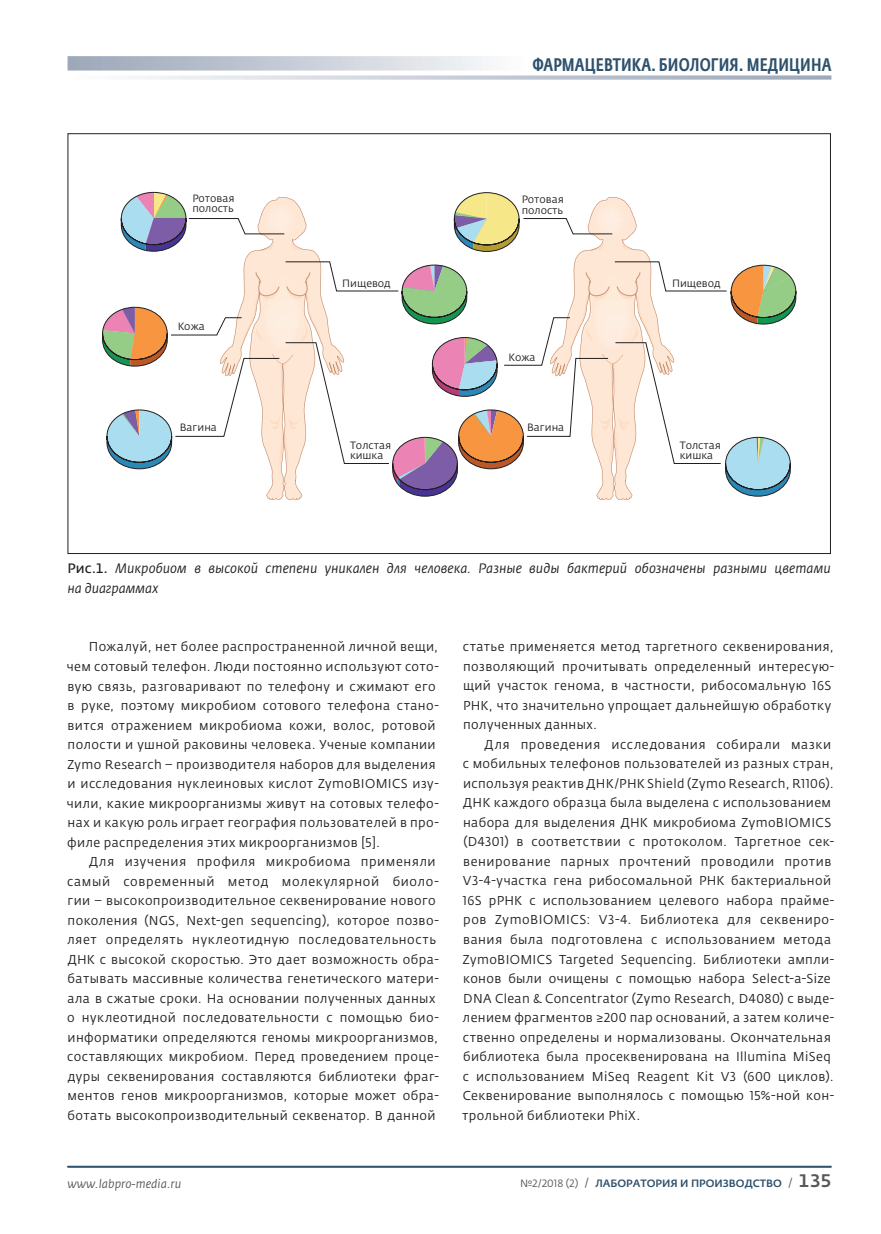
<style>
.page{position:relative;width:881px;height:1234px;background:#fff}
.page>*{position:absolute;margin:0;border:0;box-sizing:border-box;transform-origin:0 0}
.t1{font:500 18px "Fedra Sans Cond Pro";letter-spacing:.01em;color:#2e516c}
.t2{font:italic 13.5px/19.5px "Fedra Sans Pro";letter-spacing:.005em;color:#231f20}
.t3{font:12.75px/19.5px "Fedra Sans Pro";letter-spacing:.035em;color:#231f20}
.t4{font:italic 12px "Fedra Sans Pro";color:#57585a}
.t5{font:10.5px/10.5px "Fedra Sans Pro";color:#231f20}
.t6{font:500 10.5px "Fedra Sans Pro";color:#2e516c}
.s1{font-style:normal}
.s2{font-weight:400;color:#57585a}
.s3{font-weight:400;font-size:12px;color:#57585a}
.s4{font-size:18px;color:#57585a}
</style>
<div class="page">
<hr style="left:67px;top:1165px;width:764px;height:2px;background:#2e516c">
<svg style="left:260px;top:197px;width:45px;height:303px"></svg>
<svg style="left:171px;top:218px;width:221px;height:246px"></svg>
<svg style="left:674px;top:360px;width:116px;height:137px"></svg>
<svg style="left:106px;top:409px;width:66px;height:60px"></svg>
<svg style="left:102px;top:306px;width:66px;height:61px"></svg>
<svg style="left:392px;top:264px;width:282px;height:236px"></svg>
<svg style="left:453px;top:192px;width:343px;height:133px"></svg>
<svg style="left:120px;top:191px;width:67px;height:61px"></svg>
<svg style="left:67px;top:56px;width:421px;height:15px;background:#c7cdd7"></svg>
<svg style="left:137px;top:75px;width:694px;height:5px;background:#ced3dc"></svg>
<h1 class="t1" style="left:532px;top:53px;width:300px">Фармацевтика. Биология. Медицина</h1>
<p class="t5" style="left:192px;top:193px;width:44px">Ротовая полость</p>
<p class="t5" style="left:521px;top:194px;width:44px">Ротовая полость</p>
<p class="t5" style="left:178px;top:321px;width:29px">Кожа</p>
<p class="t5" style="left:342px;top:278px;width:50px">Пищевод</p>
<p class="t5" style="left:671px;top:278px;width:50px">Пищевод</p>
<p class="t5" style="left:508px;top:352px;width:29px">Кожа</p>
<p class="t5" style="left:180px;top:422px;width:39px">Вагина</p>
<p class="t5" style="left:527px;top:422px;width:39px">Вагина</p>
<p class="t5" style="left:350px;top:440px;width:43px">Толстая кишка</p>
<p class="t5" style="left:679px;top:440px;width:43px">Толстая кишка</p>
<p class="t2" style="left:67px;top:559px;width:764px"><span class="s1">Рис.1.</span> Микробиом в высокой степени уникален для человека. Разные виды бактерий обозначены разными цветами на диаграммах</p>
<p class="t3" style="left:67px;top:637px;width:373px;text-indent:22px">Пожалуй, нет более распространенной личной вещи, чем сотовый телефон. Люди постоянно используют сото&shy;вую связь, разговаривают по телефону и сжимают его в руке, поэтому микробиом сотового телефона стано&shy;вится отражением микробиома кожи, волос, ротовой полости и ушной раковины человека. Ученые компании Zymo Research – производителя наборов для выделения и исследования нуклеиновых кислот ZymoBIOMICS изу&shy;чили, какие микроорганизмы живут на сотовых телефо&shy;нах и какую роль играет география пользователей в про&shy;филе распределения этих микроорганизмов [5].</p>
<p class="t3" style="left:67px;top:851px;width:373px;text-indent:22px">Для изучения профиля микробиома применяли самый современный метод молекулярной биоло&shy;гии – высокопроизводительное секвенирование нового поколения (NGS, Next-gen sequencing), которое позво&shy;ляет определять нуклеотидную последовательность ДНК с высокой скоростью. Это дает возможность обра&shy;батывать массивные количества генетического матери&shy;ала в сжатые сроки. На основании полученных данных о нуклеотидной последовательности с помощью био&shy;информатики определяются геномы микроорганизмов, составляющих микробиом. Перед проведением проце&shy;дуры секвенирования составляются библиотеки фраг&shy;ментов генов микроорганизмов, которые может обра&shy;ботать высокопроизводительный секвенатор. В данной</p>
<p class="t3" style="left:462px;top:637px;width:373px">статье применяется метод таргетного секвенирования, позволяющий прочитывать определенный интересую&shy;щий участок генома, в частности, рибосомальную 16S РНК, что значительно упрощает дальнейшую обработку полученных данных.</p>
<p class="t3" style="left:462px;top:734px;width:373px;text-indent:22px">Для проведения исследования собирали мазки с мобильных телефонов пользователей из разных стран, используя реактив ДНК/РНК Shield (Zymo Research, R1106).<br>ДНК каждого образца была выделена с использованием набора для выделения ДНК микробиома ZymoBIOMICS (D4301) в соответствии с протоколом. Таргетное сек&shy;венирование парных прочтений проводили против V3-4-участка гена рибосомальной РНК бактериальной 16S рРНК с использованием целевого набора прайме&shy;ров ZymoBIOMICS: V3-4. Библиотека для секвениро&shy;вания была подготовлена с использованием метода ZymoBIOMICS Targeted Sequencing. Библиотеки ампли&shy;конов были очищены с помощью набора Select-a-Size DNA Clean &amp; Concentrator (Zymo Research, D4080) с выде&shy;лением фрагментов ≥200 пар оснований, а затем количе&shy;ственно определены и нормализованы. Окончательная библиотека была просеквенирована на Illumina MiSeq с использованием MiSeq Reagent Kit V3 (600 циклов).<br>Секвенирование выполнялось с помощью 15%-ной кон&shy;трольной библиотеки PhiX.</p>
<p class="t4" style="left:67px;top:1175px;width:115px">www.labpro-media.ru</p>
<p class="t6" style="left:520px;top:1176px;width:313px"><span class="s2">№2/2018 (2)</span> <span class="s3">/</span> ЛАБОРАТОРИЯ И ПРОИЗВОДСТВО <span class="s3">/</span> <span class="s4">135</span></p>
</div>
